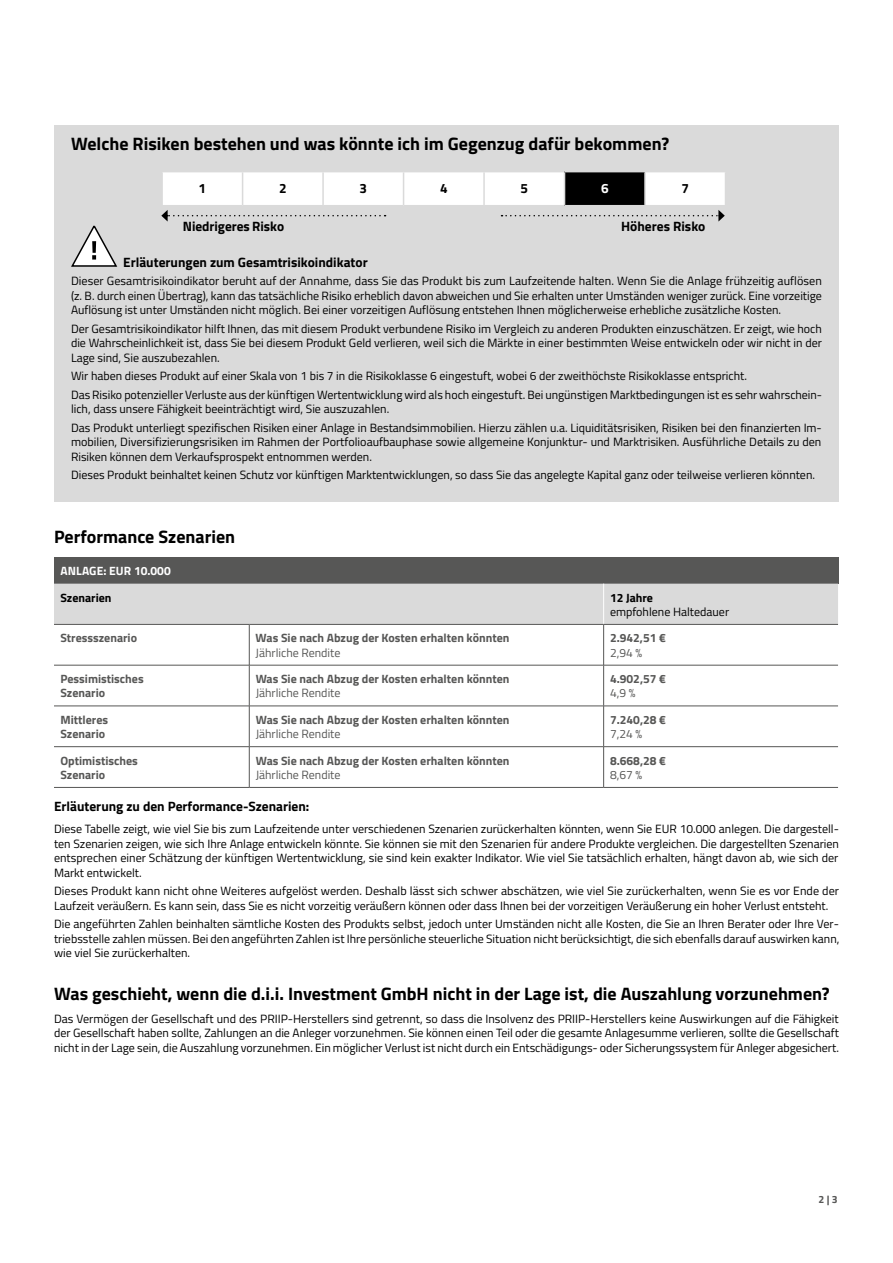
<style>
.page{position:relative;width:893px;height:1263px;background:#fff}
.page>*{position:absolute;margin:0;border:0;box-sizing:border-box;transform-origin:0 0}
.t1{font:700 18px "Titillium Web";color:#000}
.t2{font:700 13.5px "Titillium Web";color:#000}
.t3{font:700 13.5px "Titillium Web";color:#fff}
.t4{font:12px/14.4px "Titillium Web";color:#000;text-align:justify}
.t5{font:700 12px/14.4px "Titillium Web";color:#575756}
.t6{font:12px "Titillium Web";color:#575756}
.t7{font:700 12px "Titillium Web";letter-spacing:.01em;color:#fff}
.t8{font:700 12px "Titillium Web";color:#000}
.t9{font:700 10.5px "Titillium Web";color:#575756}
</style>
<div class="page">
<div style="left:54px;top:125px;width:785px;height:49px;background:#dadada"></div>
<div style="left:54px;top:138px;width:785px;height:127px;background:#dadada"></div>
<div style="left:54px;top:255px;width:785px;height:81px;background:#dadada"></div>
<div style="left:54px;top:302px;width:785px;height:81px;background:#dadada"></div>
<div style="left:54px;top:368px;width:785px;height:67px;background:#dadada"></div>
<div style="left:54px;top:401px;width:785px;height:81px;background:#dadada"></div>
<div style="left:54px;top:449px;width:785px;height:52px;background:#dadada"></div>
<svg style="left:161px;top:172px;width:564px;height:50px"></svg>
<svg style="left:71px;top:225px;width:47px;height:42px"></svg>
<svg style="left:92px;top:241px;width:4px;height:12px"></svg>
<div style="left:54px;top:557px;width:784px;height:27px;background:#575756"></div>
<div style="left:54px;top:584px;width:784px;height:40px;background:#dadada"></div>
<svg style="left:54px;top:625px;width:784px;height:162px"></svg>
<hr style="left:603px;top:584px;width:1px;height:40px;background:#fff">
<hr style="left:54px;top:624px;width:195px;height:1px;background:#575756">
<hr style="left:249px;top:624px;width:355px;height:1px;background:#575756">
<hr style="left:249px;top:625px;width:1px;height:40px;background:#575756">
<hr style="left:604px;top:624px;width:234px;height:1px;background:#575756">
<hr style="left:603px;top:625px;width:1px;height:40px;background:#575756">
<hr style="left:54px;top:665px;width:195px;height:1px;background:#575756">
<hr style="left:249px;top:665px;width:355px;height:1px;background:#575756">
<hr style="left:249px;top:665px;width:1px;height:41px;background:#575756">
<hr style="left:604px;top:665px;width:234px;height:1px;background:#575756">
<hr style="left:603px;top:665px;width:1px;height:41px;background:#575756">
<hr style="left:54px;top:706px;width:195px;height:1px;background:#575756">
<hr style="left:249px;top:706px;width:355px;height:1px;background:#575756">
<hr style="left:249px;top:706px;width:1px;height:40px;background:#575756">
<hr style="left:604px;top:706px;width:234px;height:1px;background:#575756">
<hr style="left:603px;top:706px;width:1px;height:40px;background:#575756">
<hr style="left:54px;top:746px;width:195px;height:1px;background:#575756">
<hr style="left:249px;top:746px;width:355px;height:1px;background:#575756">
<hr style="left:249px;top:747px;width:1px;height:40px;background:#575756">
<hr style="left:604px;top:746px;width:234px;height:1px;background:#575756">
<hr style="left:603px;top:747px;width:1px;height:40px;background:#575756">
<hr style="left:54px;top:787px;width:195px;height:1px;background:#575756">
<hr style="left:249px;top:787px;width:355px;height:1px;background:#575756">
<hr style="left:604px;top:787px;width:234px;height:1px;background:#575756">
<h1 class="t1" style="left:71px;top:130px;width:600px">Welche Risiken bestehen und was könnte ich im Gegenzug dafür bekommen?</h1>
<p class="t2" style="left:199px;top:178px;width:9px">1</p>
<p class="t2" style="left:279px;top:178px;width:9px">2</p>
<p class="t2" style="left:360px;top:178px;width:9px">3</p>
<p class="t2" style="left:440px;top:178px;width:9px">4</p>
<p class="t2" style="left:520px;top:178px;width:9px">5</p>
<p class="t3" style="left:601px;top:178px;width:9px">6</p>
<p class="t2" style="left:681px;top:178px;width:9px">7</p>
<p class="t2" style="left:183px;top:216px;width:103px">Niedrigeres Risko</p>
<p class="t2" style="left:621px;top:216px;width:86px">Höheres Risko</p>
<p class="t2" style="left:123px;top:252px;width:246px">Erläuterungen zum Gesamtrisikoindikator</p>
<p class="t4" style="left:71px;top:273px;width:752px">Dieser Gesamtrisikoindikator beruht auf der Annahme, dass Sie das Produkt bis zum Laufzeitende halten. Wenn Sie die Anlage frühzeitig auflösen (z. B. durch einen Übertrag), kann das tatsächliche Risiko erheblich davon abweichen und Sie erhalten unter Umständen weniger zurück. Eine vorzeitige Auflösung ist unter Umständen nicht möglich. Bei einer vorzeitigen Auflösung entstehen Ihnen möglicherweise erhebliche zusätzliche Kosten.</p>
<p class="t4" style="left:71px;top:321px;width:752px">Der Gesamtrisikoindikator hilft Ihnen, das mit diesem Produkt verbundene Risiko im Vergleich zu anderen Produkten einzuschätzen. Er zeigt, wie hoch die Wahrscheinlichkeit ist, dass Sie bei diesem Produkt Geld verlieren, weil sich die Märkte in einer bestimmten Weise entwickeln oder wir nicht in der Lage sind, Sie auszubezahlen.</p>
<p class="t4" style="left:71px;top:366px;width:752px;line-height:18.6px">Wir haben dieses Produkt auf einer Skala von 1 bis 7 in die Risikoklasse 6 eingestuft, wobei 6 der zweithöchste Risikoklasse entspricht.<br>Das Risiko potenzieller Verluste aus der künftigen Wertentwicklung wird als hoch eingestuft. Bei ungünstigen Marktbedingungen ist es sehr wahrschein-</p>
<p class="t4" style="left:71px;top:399px;width:752px;line-height:18.6px">lich, dass unsere Fähigkeit beeinträchtigt wird, Sie auszuzahlen.<br>Das Produkt unterliegt spezifischen Risiken einer Anlage in Bestandsimmobilien. Hierzu zählen u.a. Liquiditätsrisiken, Risiken bei den finanzierten Im-</p>
<p class="t4" style="left:71px;top:434px;width:752px">mobilien, Diversifizierungsrisiken im Rahmen der Portfolioaufbauphase sowie allgemeine Konjunktur- und Marktrisiken. Ausführliche Details zu den<br>Risiken können dem Verkaufsprospekt entnommen werden.</p>
<p class="t4" style="left:71px;top:467px;width:745px">Dieses Produkt beinhaltet keinen Schutz vor künftigen Marktentwicklungen, so dass Sie das angelegte Kapital ganz oder teilweise verlieren könnten.</p>
<h1 class="t1" style="left:54px;top:523px;width:183px">Performance Szenarien</h1>
<p class="t7" style="left:60px;top:562px;width:112px">ANLAGE: EUR 10.000</p>
<p class="t8" style="left:60px;top:588px;width:53px">Szenarien</p>
<p class="t8" style="left:610px;top:588px;width:45px">12 Jahre</p>
<p class="t4" style="left:610px;top:604px;width:121px">empfohlene Haltedauer</p>
<p class="t5" style="left:60px;top:630px;width:78px">Stressszenario</p>
<p class="t5" style="left:256px;top:630px;width:255px">Was Sie nach Abzug der Kosten erhalten könnten</p>
<p class="t6" style="left:256px;top:644px;width:86px">Jährliche Rendite</p>
<p class="t5" style="left:610px;top:630px;width:57px">2.942,51 €</p>
<p class="t6" style="left:610px;top:644px;width:34px">2,94 %</p>
<p class="t5" style="left:60px;top:671px;width:85px">Pessimistisches<br>Szenario</p>
<p class="t5" style="left:256px;top:671px;width:255px">Was Sie nach Abzug der Kosten erhalten könnten</p>
<p class="t6" style="left:256px;top:684px;width:86px">Jährliche Rendite</p>
<p class="t5" style="left:60px;top:712px;width:49px">Mittleres<br>Szenario</p>
<p class="t5" style="left:256px;top:712px;width:255px">Was Sie nach Abzug der Kosten erhalten könnten</p>
<p class="t6" style="left:256px;top:725px;width:86px">Jährliche Rendite</p>
<p class="t5" style="left:60px;top:752px;width:79px">Optimistisches<br>Szenario</p>
<p class="t5" style="left:256px;top:752px;width:255px">Was Sie nach Abzug der Kosten erhalten könnten</p>
<p class="t6" style="left:256px;top:766px;width:86px">Jährliche Rendite</p>
<p class="t5" style="left:610px;top:671px;width:57px">4.902,57 €</p>
<p class="t6" style="left:610px;top:684px;width:27px">4,9 %</p>
<p class="t5" style="left:610px;top:712px;width:57px">7.240,28 €</p>
<p class="t6" style="left:610px;top:725px;width:34px">7,24 %</p>
<p class="t5" style="left:610px;top:752px;width:57px">8.668,28 €</p>
<p class="t6" style="left:610px;top:766px;width:34px">8,67 %</p>
<p class="t2" style="left:54px;top:795px;width:257px">Erläuterung zu den Performance-Szenarien:</p>
<p class="t4" style="left:54px;top:821px;width:786px">Diese Tabelle zeigt, wie viel Sie bis zum Laufzeitende unter verschiedenen Szenarien zurückerhalten könnten, wenn Sie EUR 10.000 anlegen. Die dargestell&shy;ten Szenarien zeigen, wie sich Ihre Anlage entwickeln könnte. Sie können sie mit den Szenarien für andere Produkte vergleichen. Die dargestellten Szenarien entsprechen einer Schätzung der künftigen Wertentwicklung, sie sind kein exakter Indikator. Wie viel Sie tatsächlich erhalten, hängt davon ab, wie sich der Markt entwickelt.</p>
<p class="t4" style="left:54px;top:883px;width:786px">Dieses Produkt kann nicht ohne Weiteres aufgelöst werden. Deshalb lässt sich schwer abschätzen, wie viel Sie zurückerhalten, wenn Sie es vor Ende der<br>Laufzeit veräußern. Es kann sein, dass Sie es nicht vorzeitig veräußern können oder dass Ihnen bei der vorzeitigen Veräußerung ein hoher Verlust entsteht.</p>
<p class="t4" style="left:54px;top:916px;width:787px">Die angeführten Zahlen beinhalten sämtliche Kosten des Produkts selbst, jedoch unter Umständen nicht alle Kosten, die Sie an Ihren Berater oder Ihre Ver&shy;triebsstelle zahlen müssen. Bei den angeführten Zahlen ist Ihre persönliche steuerliche Situation nicht berücksichtigt, die sich ebenfalls darauf auswirken kann, wie viel Sie zurückerhalten.</p>
<h1 class="t1" style="left:54px;top:980px;width:777px">Was geschieht, wenn die d.i.i. Investment GmbH nicht in der Lage ist, die Auszahlung vorzunehmen?</h1>
<p class="t4" style="left:54px;top:1011px;width:786px">Das Vermögen der Gesellschaft und des PRIIP-Herstellers sind getrennt, so dass die Insolvenz des PRIIP-Herstellers keine Auswirkungen auf die Fähigkeit der Gesellschaft haben sollte, Zahlungen an die Anleger vorzunehmen. Sie können einen Teil oder die gesamte Anlagesumme verlieren, sollte die Gesellschaft nicht in der Lage sein, die Auszahlung vorzunehmen. Ein möglicher Verlust ist nicht durch ein Entschädigungs- oder Sicherungssystem für Anleger abgesichert.</p>
<p class="t9" style="left:818px;top:1192px;width:21px">2 | 3</p>
</div>
